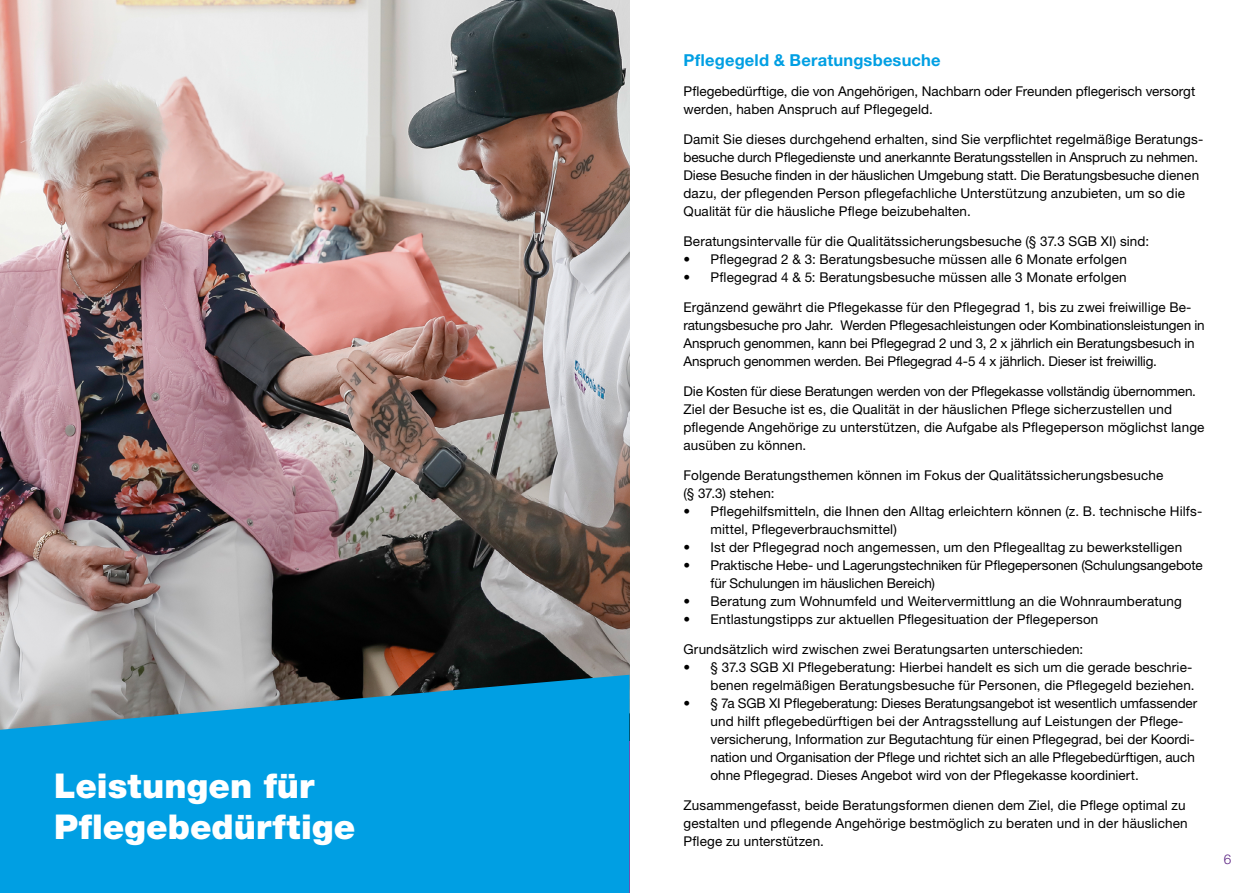
<style>
.page{position:relative;width:1259px;height:893px;background:#fff}
.page>*{position:absolute;margin:0;border:0;box-sizing:border-box;transform-origin:0 0}
.t1{font:900 34.2px/41.1px "Helvetica Neue LT Std";letter-spacing:.005em;color:#fff}
.t2{font:700 16.5px "Helvetica Neue LT Std";letter-spacing:.01em;color:#009fe3}
.t3{font:13.5px/18px "Helvetica Neue LT Std";letter-spacing:.005em;color:#000}
.t4{font:300 13.5px "Helvetica Neue LT Std";color:#5c2483}
</style>
<div class="page">
<img style="left:0;top:0;width:629px;height:675px">
<svg style="left:0;top:675px;width:629px;height:218px;background:#119bd6"></svg>
<h1 class="t1" style="left:54px;top:764px;width:303px">Leistungen für<br>Pflegebedürftige</h1>
<p class="t2" style="left:683px;top:50px;width:259px">Pflegegeld &amp; Beratungsbesuche</p>
<p class="t3" style="left:683px;top:82px;width:513px">Pflegebedürftige, die von Angehörigen, Nachbarn oder Freunden pflegerisch versorgt werden, haben Anspruch auf Pflegegeld.</p>
<p class="t3" style="left:683px;top:130px;width:521px">Damit Sie dieses durchgehend erhalten, sind Sie verpflichtet regelmäßige Beratungs&shy;besuche durch Pflegedienste und anerkannte Beratungsstellen in Anspruch zu nehmen.<br>Diese Besuche finden in der häuslichen Umgebung statt. Die Beratungsbesuche dienen dazu, der pflegenden Person pflegefachliche Unterstützung anzubieten, um so die Qualität für die häusliche Pflege beizubehalten.</p>
<p class="t3" style="left:683px;top:232px;width:467px">Beratungsintervalle für die Qualitätssicherungsbesuche (§ 37.3 SGB XI) sind:</p>
<p class="t3" style="left:683px;top:250px;width:445px">• Pflegegrad 2 &amp; 3: Beratungsbesuche müssen alle 6 Monate erfolgen</p>
<p class="t3" style="left:683px;top:268px;width:445px">• Pflegegrad 4 &amp; 5: Beratungsbesuche müssen alle 3 Monate erfolgen</p>
<p class="t3" style="left:683px;top:298px;width:523px">Ergänzend gewährt die Pflegekasse für den Pflegegrad 1, bis zu zwei freiwillige Be&shy;ratungsbesuche pro Jahr. Werden Pflegesachleistungen oder Kombinationsleistungen in Anspruch genommen, kann bei Pflegegrad 2 und 3, 2 x jährlich ein Beratungsbesuch in Anspruch genommen werden. Bei Pflegegrad 4-5 4 x jährlich. Dieser ist freiwillig.</p>
<p class="t3" style="left:683px;top:382px;width:522px">Die Kosten für diese Beratungen werden von der Pflegekasse vollständig übernommen.<br>Ziel der Besuche ist es, die Qualität in der häuslichen Pflege sicherzustellen und pflegende Angehörige zu unterstützen, die Aufgabe als Pflegeperson möglichst lange ausüben zu können.</p>
<p class="t3" style="left:683px;top:466px;width:481px">Folgende Beratungsthemen können im Fokus der Qualitätssicherungsbesuche (§ 37.3) stehen:</p>
<p class="t3" style="left:710px;top:502px;width:493px;text-indent:-27px">• Pflegehilfsmitteln, die Ihnen den Alltag erleichtern können (z. B. technische Hilfs&shy;mittel, Pflegeverbrauchsmittel)</p>
<p class="t3" style="left:683px;top:538px;width:500px">• Ist der Pflegegrad noch angemessen, um den Pflegealltag zu bewerkstelligen</p>
<p class="t3" style="left:710px;top:556px;width:493px;text-indent:-27px">• Praktische Hebe- und Lagerungstechniken für Pflegepersonen (Schulungsangebote für Schulungen im häuslichen Bereich)</p>
<p class="t3" style="left:683px;top:592px;width:500px">• Beratung zum Wohnumfeld und Weitervermittlung an die Wohnraumberatung</p>
<p class="t3" style="left:683px;top:610px;width:416px">• Entlastungstipps zur aktuellen Pflegesituation der Pflegeperson</p>
<p class="t3" style="left:683px;top:640px;width:401px">Grundsätzlich wird zwischen zwei Beratungsarten unterschieden:</p>
<p class="t3" style="left:683px;top:658px;width:513px;text-align:right">• § 37.3 SGB XI Pflegeberatung: Hierbei handelt es sich um die gerade beschrie&shy;benen regelmäßigen Beratungsbesuche für Personen, die Pflegegeld beziehen.</p>
<p class="t3" style="left:710px;top:694px;width:488px;text-indent:-27px">• § 7a SGB XI Pflegeberatung: Dieses Beratungsangebot ist wesentlich umfassender und hilft pflegebedürftigen bei der Antragsstellung auf Leistungen der Pflege&shy;versicherung, Information zur Begutachtung für einen Pflegegrad, bei der Koordi&shy;nation und Organisation der Pflege und richtet sich an alle Pflegebedürftigen, auch ohne Pflegegrad. Dieses Angebot wird von der Pflegekasse koordiniert.</p>
<p class="t3" style="left:683px;top:796px;width:506px">Zusammengefasst, beide Beratungsformen dienen dem Ziel, die Pflege optimal zu gestalten und pflegende Angehörige bestmöglich zu beraten und in der häuslichen<br>Pflege zu unterstützen.</p>
<p class="t4" style="left:1223px;top:850px;width:9px">6</p>
</div>
